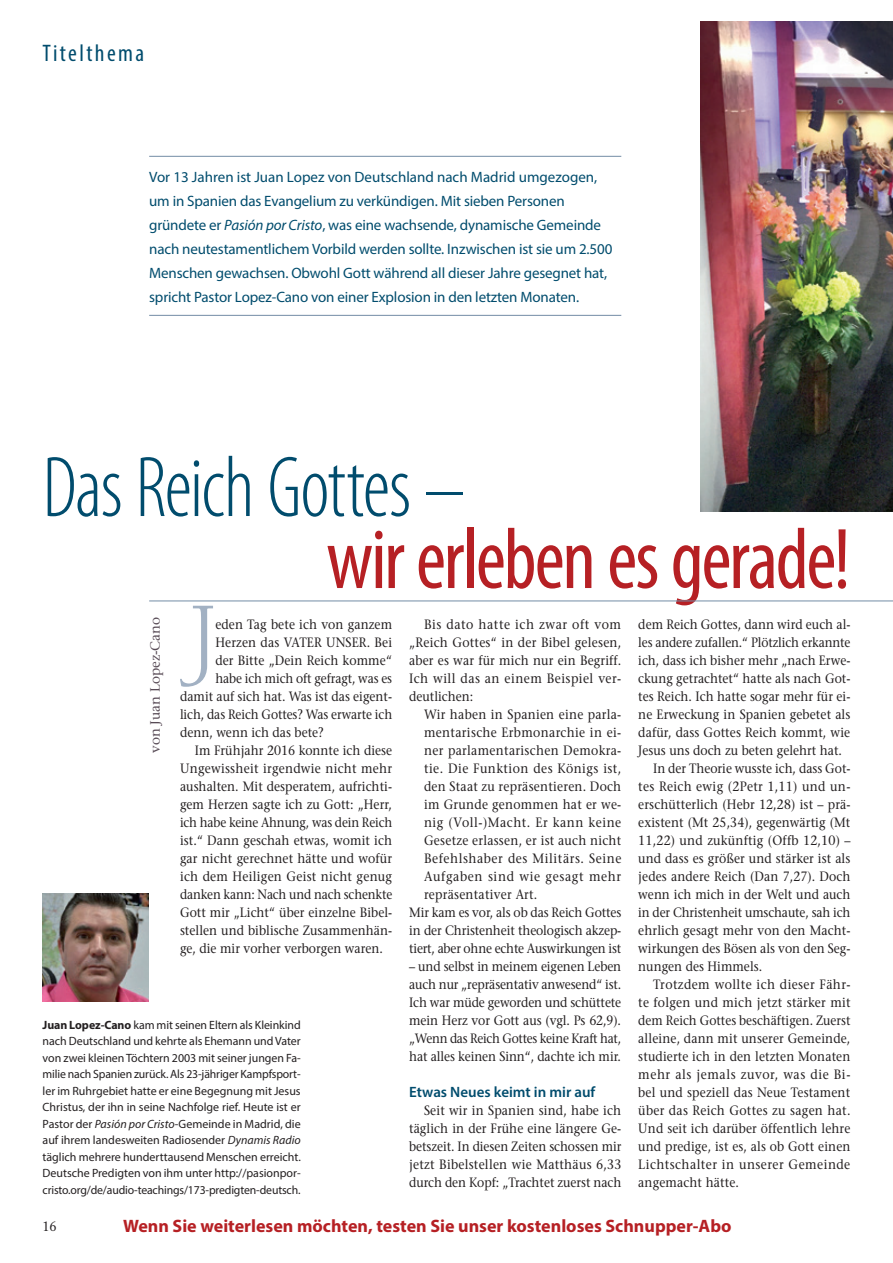
<style>
.page{position:relative;width:893px;height:1263px;background:#fff}
.page>*{position:absolute;margin:0;border:0;box-sizing:border-box;transform-origin:0 0}
.CH-Text-9-Initiale{font:98.55px "Berkeley";color:#a2b1c3;scale:.95 1}
.CH-Titel-60-Blau{font:condensed 87px "Myriad Pro";letter-spacing:-.025em;color:#b62024;scale:.95 1}
.CH-Titel-60-Blau-2{font:300 condensed 87px "Myriad Pro";letter-spacing:-.02em;color:#014c6d;scale:.95 1}
.CH-Rubrik-18{font:condensed 24px "Myriad Pro";letter-spacing:.1em;color:#014c6d}
.CH-UT-14{font:700 18px "Myriad Pro";color:#b62024}
.Appetizer_blau{font:15px/24px "Myriad Pro";letter-spacing:-.01em;color:#014c6d}
.CH-ZT-10-blau{font:600 15px "Myriad Pro";color:#014c6d}
.CH-Text-9{font:13.5px/18px "Stone Serif";color:#231f20;text-align:justify;scale:.9 1}
.CH-Text-9-2{font:13.5px/18px "Stone Serif";color:#231f20;text-align:justify;scale:.91 1}
.CH-Text-9-Bullets{font:13.5px/18px "Stone Serif";letter-spacing:.05em;color:#231f20;text-align:justify;scale:.9 1}
.CH-Text-9-ohne{font:13.5px/18px "Stone Serif";letter-spacing:-.015em;color:#231f20;text-align:justify;scale:.9 1}
.CH-Text-9-Initiale-2{font:13.5px "Stone Serif";color:#231f20;scale:.9 1}
.CH-Text-9-Initiale-3{font:13.5px "Stone Serif";color:#231f20;scale:.89 1}
.Autor-rechts{font:13.5px "Stone Serif";color:#584b56}
.CH_-_Text_8_Steckbri{font:12px/16.5px "Myriad Pro";letter-spacing:-.015em;color:#231f20;text-align:justify}
.s1{font-style:italic}
.s2{font-weight:700}
</style>
<div class="page">
<hr style="left:149px;top:156px;width:472px;height:1px;background:#738ca5">
<hr style="left:149px;top:315px;width:472px;height:1px;background:#738ca5">
<img style="left:43px;top:894px;width:106px;height:108px">
<hr style="left:149px;top:600px;width:744px;height:1px;background:#738ca5">
<img style="left:701px;top:21px;width:192px;height:490px">
<p class="CH-Rubrik-18" style="left:43px;top:38px;width:103px">Titelthema</p>
<p class="Appetizer_blau" style="left:149px;top:165px;width:465px">Vor 13 Jahren ist Juan Lopez von Deutschland nach Madrid umgezogen, um in Spanien das Evangelium zu verkündigen. Mit sieben Personen gründete er <span class="s1">Pasión por Cristo</span>, was eine wachsende, dynamische Gemeinde nach neutestamentlichem Vorbild werden sollte. Inzwischen ist sie um 2.500<br>Menschen gewachsen. Obwohl Gott während all dieser Jahre gesegnet hat, spricht Pastor Lopez-Cano von einer Explosion in den letzten Monaten.</p>
<p class="CH-Titel-60-Blau-2" style="left:43px;top:436px;width:447px">Das Reich Gottes –</p>
<p class="CH-Titel-60-Blau" style="left:326px;top:507px;width:553px">wir erleben es gerade!</p>
<p class="CH-Text-9-Initiale" style="left:188px;top:585px;width:33px">J</p>
<p class="Autor-rechts" style="left:147px;top:753px;width:138px;rotate:-90deg">von Juan Lopez-Cano</p>
<p class="CH-Text-9-2" style="left:409px;top:615px;width:235px;text-indent:15px">Bis dato hatte ich zwar oft vom „Reich Gottes“ in der Bibel gelesen, aber es war für mich nur ein Begriff.<br>Ich will das an einem Beispiel ver&shy;deutlichen:</p>
<p class="CH-Text-9-Bullets" style="left:424px;top:705px;width:221px">Wir haben in Spanien eine parla&shy;mentarische Erbmonarchie in ei&shy;ner parlamentarischen Demokra&shy;tie. Die Funktion des Königs ist, den Staat zu repräsentieren. Doch im Grunde genommen hat er we&shy;nig (Voll-)Macht. Er kann keine Gesetze erlassen, er ist auch nicht Befehlshaber des Militärs. Seine Aufgaben sind wie gesagt mehr repräsentativer Art.</p>
<p class="CH-Text-9-ohne" style="left:409px;top:903px;width:237px">Mir kam es vor, als ob das Reich Gottes in der Christenheit theologisch akzep&shy;tiert, aber ohne echte Auswirkungen ist</p>
<p class="CH-Text-9-ohne" style="left:409px;top:957px;width:237px">– und selbst in meinem eigenen Leben auch nur „repräsentativ anwesend“ ist.<br>Ich war müde geworden und schüttete mein Herz vor Gott aus (vgl. Ps 62,9). „Wenn das Reich Gottes keine Kraft hat, hat alles keinen Sinn“, dachte ich mir.</p>
<p class="CH-ZT-10-blau" style="left:409px;top:1083px;width:188px">Etwas Neues keimt in mir auf</p>
<p class="CH-Text-9" style="left:409px;top:1101px;width:237px;text-indent:15px">Seit wir in Spanien sind, habe ich täglich in der Frühe eine längere Ge&shy;betszeit. In diesen Zeiten schossen mir jetzt Bibelstellen wie Matthäus 6,33 durch den Kopf: „Trachtet zuerst nach</p>
<p class="CH-Text-9-Initiale-2" style="left:215px;top:616px;width:198px">eden Tag bete ich von ganzem</p>
<p class="CH-Text-9-Initiale-2" style="left:215px;top:634px;width:198px">Herzen das VATER UNSER. Bei</p>
<p class="CH-Text-9-Initiale-2" style="left:215px;top:652px;width:198px">der Bitte „Dein Reich komme“</p>
<p class="CH-Text-9-Initiale-3" style="left:215px;top:670px;width:200px">habe ich mich oft gefragt, was es</p>
<p class="CH-Text-9-Initiale-2" style="left:180px;top:688px;width:237px">damit auf sich hat. Was ist das eigent-</p>
<p class="CH-Text-9-Initiale-3" style="left:180px;top:706px;width:240px">lich, das Reich Gottes? Was erwarte ich</p>
<p class="CH-Text-9-Initiale-2" style="left:180px;top:724px;width:161px">denn, wenn ich das bete?</p>
<p class="CH-Text-9" style="left:180px;top:741px;width:237px;text-indent:15px">Im Frühjahr 2016 konnte ich diese Ungewissheit irgendwie nicht mehr aushalten. Mit desperatem, aufrichti&shy;gem Herzen sagte ich zu Gott: „Herr, ich habe keine Ahnung, was dein Reich ist.“ Dann geschah etwas, womit ich gar nicht gerechnet hätte und wofür ich dem Heiligen Geist nicht genug danken kann: Nach und nach schenkte Gott mir „Licht“ über einzelne Bibel&shy;stellen und biblische Zusammenhän&shy;ge, die mir vorher verborgen waren.</p>
<p class="CH-Text-9" style="left:638px;top:615px;width:237px">dem Reich Gottes, dann wird euch al&shy;les andere zufallen.“ Plötzlich erkannte ich, dass ich bisher mehr „nach Erwe&shy;ckung getrachtet“ hatte als nach Got&shy;tes Reich. Ich hatte sogar mehr für ei&shy;ne Erweckung in Spanien gebetet als dafür, dass Gottes Reich kommt, wie Jesus uns doch zu beten gelehrt hat.</p>
<p class="CH-Text-9" style="left:638px;top:759px;width:237px;text-indent:15px">In der Theorie wusste ich, dass Got&shy;tes Reich ewig (2Petr 1,11) und un&shy;erschütterlich (Hebr 12,28) ist – prä&shy;existent (Mt 25,34), gegenwärtig (Mt 11,22) und zukünftig (Offb 12,10) – und dass es größer und stärker ist als jedes andere Reich (Dan 7,27). Doch wenn ich mich in der Welt und auch in der Christenheit umschaute, sah ich ehrlich gesagt mehr von den Macht&shy;wirkungen des Bösen als von den Seg&shy;nungen des Himmels.</p>
<p class="CH-Text-9-2" style="left:638px;top:975px;width:235px;text-indent:15px">Trotzdem wollte ich dieser Fähr&shy;te folgen und mich jetzt stärker mit dem Reich Gottes beschäftigen. Zuerst alleine, dann mit unserer Gemeinde, studierte ich in den letzten Monaten mehr als jemals zuvor, was die Bi&shy;bel und speziell das Neue Testament über das Reich Gottes zu sagen hat.<br>Und seit ich darüber öffentlich lehre und predige, ist es, als ob Gott einen Lichtschalter in unserer Gemeinde angemacht hätte.</p>
<p class="CH_-_Text_8_Steckbri" style="left:43px;top:1016px;width:260px"><span class="s2">Juan Lopez-Cano</span> kam mit seinen Eltern als Kleinkind nach Deutschland und kehrte als Ehemann und Vater von zwei kleinen Töchtern 2003 mit seiner jungen Fa&shy;milie nach Spanien zurück. Als 23-jähriger Kampfsport&shy;ler im Ruhrgebiet hatte er eine Begegnung mit Jesus Christus, der ihn in seine Nachfolge rief. Heute ist er Pastor der <span class="s1">Pasión por Cristo</span>-Gemeinde in Madrid, die auf ihrem landesweiten Radiosender <span class="s1">Dynamis Radio </span>täglich mehrere hunderttausend Menschen erreicht.<br>Deutsche Predigten von ihm unter http://pasionpor&shy;cristo.org/de/audio-teachings/173-predigten-deutsch.</p>
<p class="CH-UT-14" style="left:123px;top:1214px;width:610px">Wenn Sie weiterlesen möchten, testen Sie unser kostenloses Schnupper-Abo</p>
<p class="CH-Text-9-ohne" style="left:42px;top:1217px;width:17px">16</p>
</div>
